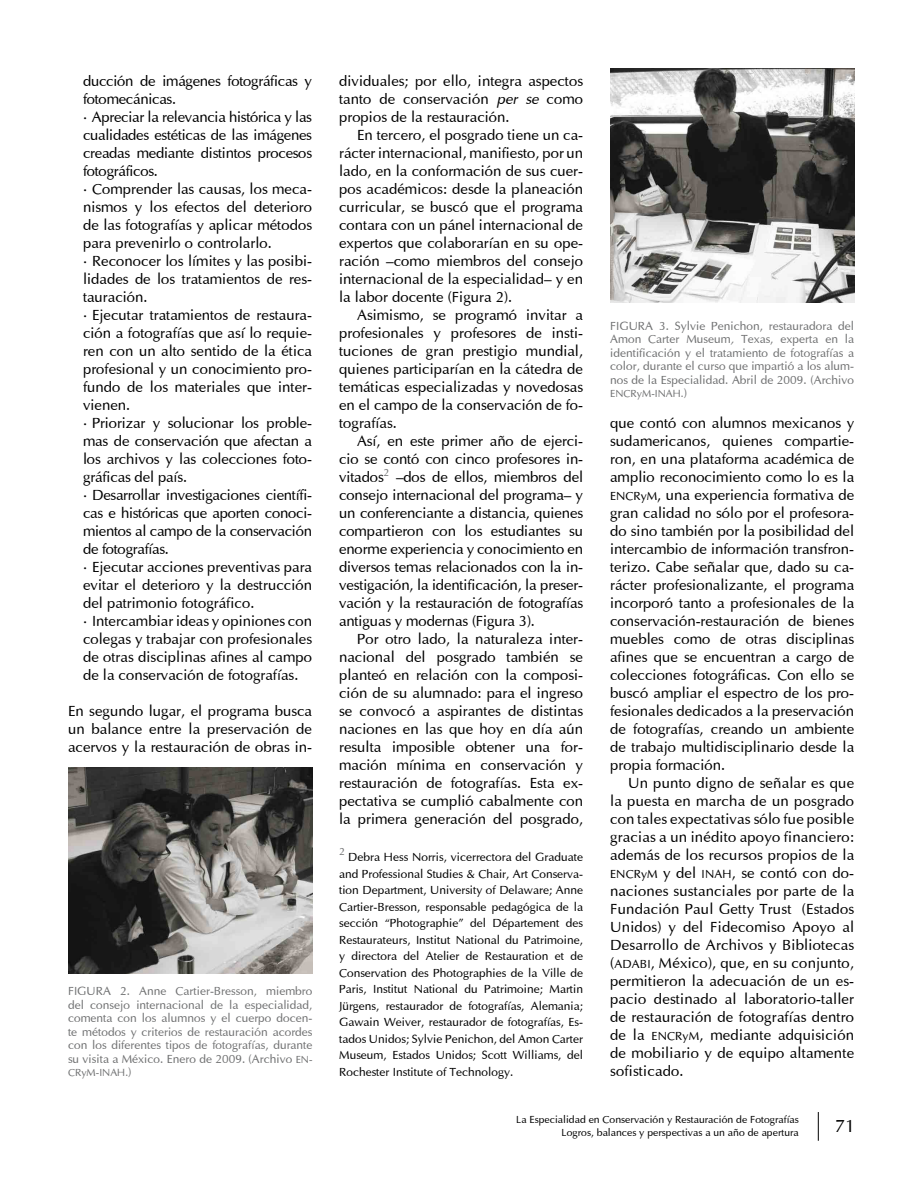
<style>
.page{position:relative;width:918px;height:1188px;background:#fff}
.page>*{position:absolute;margin:0;border:0;box-sizing:border-box;transform-origin:0 0}
.t1{font:18px "Optima";color:#000}
.t2{font:15px/18px "Optima";color:#000;text-align:justify}
.t3{font:15px/18px "Optima";letter-spacing:-.02em;color:#000}
.t4{font:12px/16.5px "Optima";color:#000;text-align:justify}
.t5{font:12px/13.5px "Optima";color:#707172;text-align:justify}
.t6{font:10.5px/12.6px "Optima";color:#000;text-align:right}
.t7{font:10.5px "Optima";color:#707172}
.s1{font-size:10.5px}
.s2{font-size:12px}
.s3{font-style:italic}
</style>
<div class="page">
<svg style="left:818px;top:1112px;width:1px;height:29px"></svg>
<img style="left:610px;top:69px;width:245px;height:233px">
<img style="left:68px;top:767px;width:244px;height:206px">
<p class="t3" style="left:83px;top:71px;width:231px">ducción de imágenes fotográficas y fotomecánicas.</p>
<p class="t2" style="left:83px;top:107px;width:231px">•Apreciar la relevancia histórica y las cualidades estéticas de las imágenes creadas mediante distintos procesos fotográficos.</p>
<p class="t2" style="left:83px;top:179px;width:231px">•Comprender las causas, los meca&shy;nismos y los efectos del deterioro de las fotografías y aplicar métodos para prevenirlo o controlarlo.</p>
<p class="t2" style="left:83px;top:251px;width:231px">•Reconocer los límites y las posibi&shy;lidades de los tratamientos de res&shy;tauración.</p>
<p class="t2" style="left:83px;top:305px;width:231px">•Ejecutar tratamientos de restaura&shy;ción a fotografías que así lo requie&shy;ren con un alto sentido de la ética profesional y un conocimiento pro&shy;fundo de los materiales que inter&shy;vienen.</p>
<p class="t2" style="left:83px;top:413px;width:231px">•Priorizar y solucionar los proble&shy;mas de conservación que afectan a los archivos y las colecciones foto&shy;gráficas del país.</p>
<p class="t2" style="left:83px;top:485px;width:231px">•Desarrollar investigaciones científi&shy;cas e históricas que aporten conoci&shy;mientos al campo de la conservación de fotografías.</p>
<p class="t2" style="left:83px;top:557px;width:231px">•Ejecutar acciones preventivas para evitar el deterioro y la destrucción del patrimonio fotográfico.</p>
<p class="t2" style="left:83px;top:611px;width:231px">•Intercambiar ideas y opiniones con colegas y trabajar con profesionales de otras disciplinas afines al campo de la conservación de fotografías.</p>
<p class="t2" style="left:68px;top:701px;width:246px">En segundo lugar, el programa busca un balance entre la preservación de acervos y la restauración de obras in-</p>
<p class="t5" style="left:68px;top:984px;width:246px">FIGURA 2. Anne Cartier-Bresson, miembro del consejo internacional de la especialidad, comenta con los alumnos y el cuerpo docen&shy;te métodos y criterios de restauración acordes con los diferentes tipos de fotografías, durante su visita a México. Enero de 2009. (Archivo <span class="s1">EN-</span></p>
<p class="t7" style="left:68px;top:1066px;width:65px">CRyM-INAH.<span class="s2">)</span></p>
<p class="t2" style="left:339px;top:72px;width:246px">dividuales; por ello, integra aspectos tanto de conservación <span class="s3">per se</span> como propios de la restauración.</p>
<p class="t2" style="left:339px;top:126px;width:246px;text-indent:18px">En tercero, el posgrado tiene un ca&shy;rácter internacional, manifiesto, por un lado, en la conformación de sus cuer&shy;pos académicos: desde la planeación curricular, se buscó que el programa contara con un pánel internacional de expertos que colaborarían en su ope&shy;ración –como miembros del consejo internacional de la especialidad– y en la labor docente (Figura 2).</p>
<p class="t2" style="left:339px;top:306px;width:246px;text-indent:18px">Asimismo, se programó invitar a profesionales y profesores de insti&shy;tuciones de gran prestigio mundial, quienes participarían en la cátedra de temáticas especializadas y novedosas en el campo de la conservación de fo&shy;tografías.</p>
<p class="t2" style="left:339px;top:432px;width:246px;text-indent:18px">Así, en este primer año de ejerci&shy;cio se contó con cinco profesores in&shy;vitados<sup>2</sup> –dos de ellos, miembros del consejo internacional del programa– y un conferenciante a distancia, quienes compartieron con los estudiantes su enorme experiencia y conocimiento en diversos temas relacionados con la in&shy;vestigación, la identificación, la preser&shy;vación y la restauración de fotografías antiguas y modernas (Figura 3).</p>
<p class="t2" style="left:339px;top:630px;width:246px;text-indent:18px">Por otro lado, la naturaleza inter&shy;nacional del posgrado también se planteó en relación con la composi&shy;ción de su alumnado: para el ingreso se convocó a aspirantes de distintas naciones en las que hoy en día aún resulta imposible obtener una for&shy;mación mínima en conservación y restauración de fotografías. Esta ex&shy;pectativa se cumplió cabalmente con la primera generación del posgrado,</p>
<p class="t7" style="left:339px;top:845px;width:7px">2</p>
<p class="t4" style="left:339px;top:849px;width:246px;text-indent:9px">Debra Hess Norris, vicerrectora del Graduate and Professional Studies &amp; Chair, Art Conserva&shy;tion Department, University of Delaware; Anne Cartier-Bresson, responsable pedagógica de la sección “Photographie” del Département des Restaurateurs, Institut National du Patrimoine, y directora del Atelier de Restauration et de Conservation des Photographies de la Ville de Paris, Institut National du Patrimoine; Martin Jürgens, restaurador de fotografías, Alemania; Gawain Weiver, restaurador de fotografías, Es&shy;tados Unidos; Sylvie Penichon, del Amon Carter Museum, Estados Unidos; Scott Williams, del Rochester Institute of Technology.</p>
<p class="t5" style="left:610px;top:319px;width:246px">FIGURA 3. Sylvie Penichon, restauradora del Amon Carter Museum<span class="s3">,</span> Texas, experta en la identificación y el tratamiento de fotografías a color, durante el curso que impartió a los alum&shy;nos de la Especialidad. Abril de 2009. (Archivo</p>
<p class="t7" style="left:610px;top:387px;width:78px">ENCRyM-INAH.<span class="s2">)</span></p>
<p class="t2" style="left:610px;top:413px;width:246px">que contó con alumnos mexicanos y sudamericanos, quienes compartie&shy;ron, en una plataforma académica de amplio reconocimiento como lo es la <span class="s2">ENCRyM</span>, una experiencia formativa de gran calidad no sólo por el profesora&shy;do sino también por la posibilidad del intercambio de información transfron&shy;terizo. Cabe señalar que, dado su ca&shy;rácter profesionalizante, el programa incorporó tanto a profesionales de la conservación-restauración de bienes muebles como de otras disciplinas afines que se encuentran a cargo de colecciones fotográficas. Con ello se buscó ampliar el espectro de los pro&shy;fesionales dedicados a la preservación de fotografías, creando un ambiente de trabajo multidisciplinario desde la propia formación.</p>
<p class="t2" style="left:610px;top:773px;width:246px;text-indent:18px">Un punto digno de señalar es que la puesta en marcha de un posgrado con tales expectativas sólo fue posible gracias a un inédito apoyo financiero: además de los recursos propios de la <span class="s2">ENCRyM</span> y del <span class="s2">INAH</span>, se contó con do&shy;naciones sustanciales por parte de la Fundación Paul Getty Trust (Estados Unidos) y del Fidecomiso Apoyo al Desarrollo de Archivos y Bibliotecas (<span class="s2">ADABI</span>, México), que, en su conjunto, permitieron la adecuación de un es&shy;pacio destinado al laboratorio-taller de restauración de fotografías dentro de la <span class="s2">ENCRyM</span>, mediante adquisición de mobiliario y de equipo altamente sofisticado.</p>
<p class="t6" style="left:516px;top:1113px;width:284px">La Especialidad en Conservación y Restauración de Fotografías<br>Logros, balances y perspectivas a un año de apertura</p>
<p class="t1" style="left:835px;top:1115px;width:21px">71</p>
</div>
